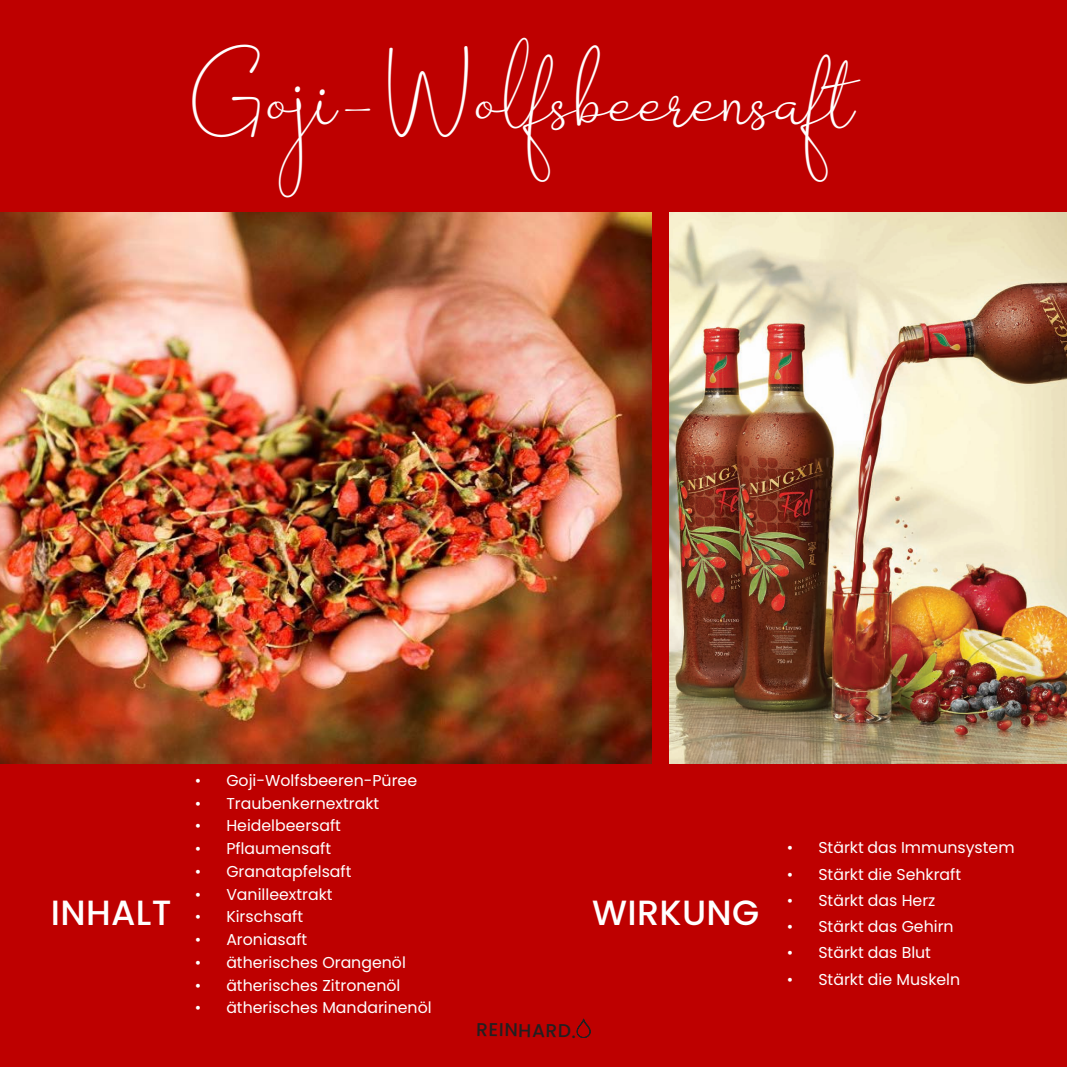
<style>
.page{position:relative;width:1067px;height:1067px;background:#be0000}
.page>*{position:absolute;margin:0;border:0;box-sizing:border-box;transform-origin:0 0}
.t1{font:36.75px "Barokah Signature";letter-spacing:.02em;color:#fff}
.t2{font:500 35px "Poppins";letter-spacing:.01em;color:#fff}
.t3{font:500 18.55px "Poppins";color:#231f20}
.t4{font:15.75px "Poppins";color:#fff}
</style>
<div class="page">
<img style="left:0;top:212px;width:652px;height:551px">
<img style="left:670px;top:212px;width:397px;height:551px">
<svg style="left:576px;top:1018px;width:15px;height:20px"></svg>
<h1 class="t1" style="left:185px;top:83px;width:671px">Goji-Wolfsbeerensaft</h1>
<h2 class="t2" style="left:51px;top:892px;width:122px">INHALT</h2>
<p class="t4" style="left:195px;top:771px;width:224px">• Goji-Wolfsbeeren-Püree</p>
<p class="t4" style="left:195px;top:794px;width:186px">• Traubenkernextrakt</p>
<p class="t4" style="left:195px;top:816px;width:148px">• Heidelbeersaft</p>
<p class="t4" style="left:195px;top:839px;width:138px">• Pflaumensaft</p>
<p class="t4" style="left:195px;top:862px;width:158px">• Granatapfelsaft</p>
<p class="t4" style="left:195px;top:885px;width:139px">• Vanilleextrakt</p>
<p class="t4" style="left:195px;top:907px;width:110px">• Kirschsaft</p>
<p class="t4" style="left:195px;top:930px;width:114px">• Aroniasaft</p>
<p class="t4" style="left:195px;top:953px;width:212px">• ätherisches Orangenöl</p>
<p class="t4" style="left:195px;top:976px;width:207px">• ätherisches Zitronenöl</p>
<p class="t4" style="left:195px;top:998px;width:238px">• ätherisches Mandarinenöl</p>
<h2 class="t2" style="left:592px;top:892px;width:169px">WIRKUNG</h2>
<p class="t3" style="left:476px;top:1018px;width:101px;rotate:1deg">REINHARD.</p>
<p class="t4" style="left:787px;top:838px;width:229px">• Stärkt das Immunsystem</p>
<p class="t4" style="left:787px;top:865px;width:176px">• Stärkt die Sehkraft</p>
<p class="t4" style="left:787px;top:891px;width:150px">• Stärkt das Herz</p>
<p class="t4" style="left:787px;top:917px;width:168px">• Stärkt das Gehirn</p>
<p class="t4" style="left:787px;top:943px;width:146px">• Stärkt das Blut</p>
<p class="t4" style="left:787px;top:970px;width:175px">• Stärkt die Muskeln</p>
</div>
